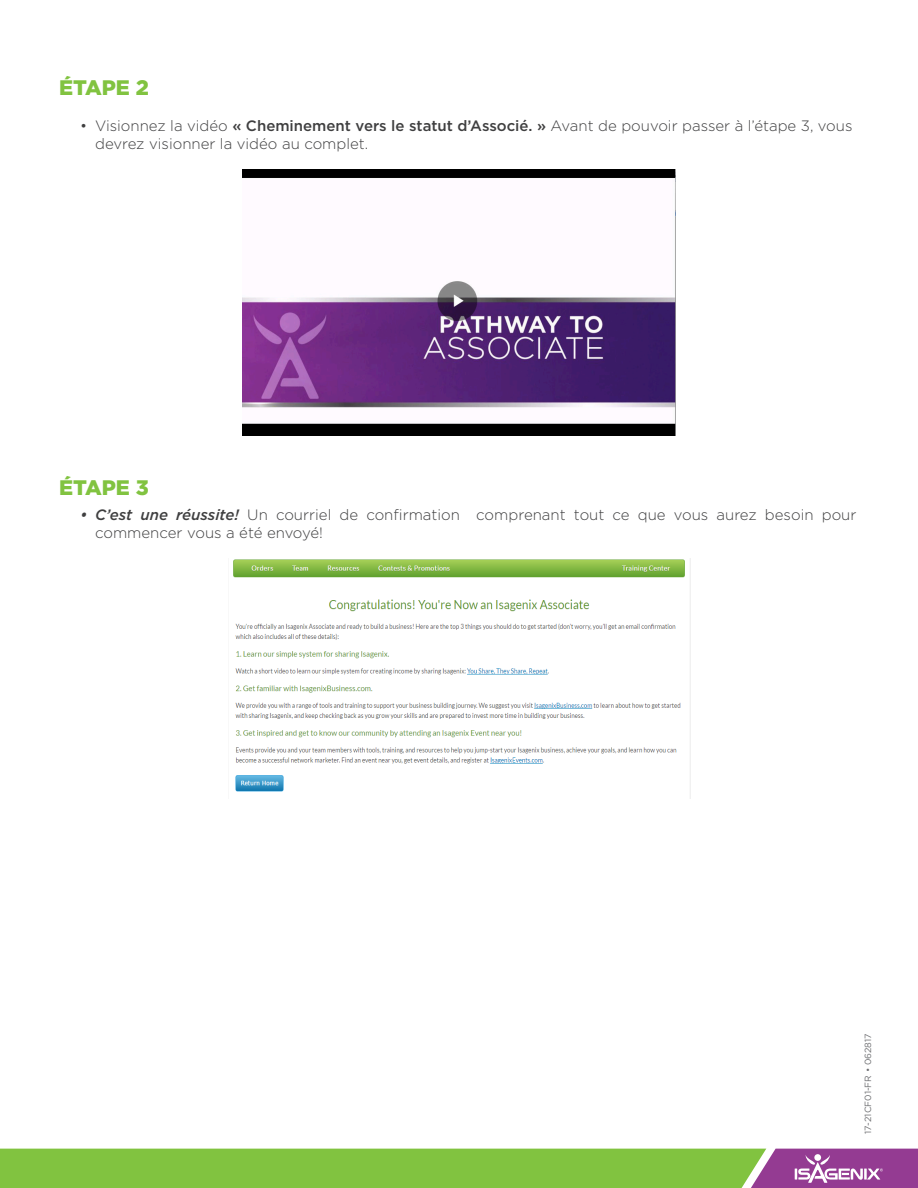
<style>
.page{position:relative;width:918px;height:1188px;background:#fff}
.page>*{position:absolute;margin:0;border:0;box-sizing:border-box;transform-origin:0 0}
.t1{font:900 21px "Gotham";color:#81c340}
.t2{font:300 15px/18px "Gotham";color:#3f3f40}
.t3{font:9px "Gotham";color:#6d6e71}
.s1{font-weight:500}
.s2{font-weight:500;font-style:italic}
</style>
<div class="page">
<img style="left:233px;top:559px;width:452px;height:233px">
<img style="left:242px;top:170px;width:434px;height:266px">
<svg style="left:0;top:1149px;width:918px;height:39px;background:#87b051"></svg>
<p class="t1" style="left:59px;top:73px;width:91px">ÉTAPE 2</p>
<p class="t2" style="left:95px;top:116px;width:759px;text-indent:-15px">• Visionnez la vidéo <span class="s1">« Cheminement vers le statut d’Associé. »</span> Avant de pouvoir passer à l’étape 3, vous devrez visionner la vidéo au complet.</p>
<p class="t1" style="left:59px;top:473px;width:91px">ÉTAPE 3</p>
<p class="t2" style="left:95px;top:505px;width:763px;text-indent:-15px"><span class="s2">• C’est une réussite!</span> Un courriel de confirmation comprenant tout ce que vous aurez besoin pour commencer vous a été envoyé!</p>
<p class="t3" style="left:862px;top:1134px;width:102px;rotate:-90deg">17-21CF01-FR • 062817</p>
</div>
